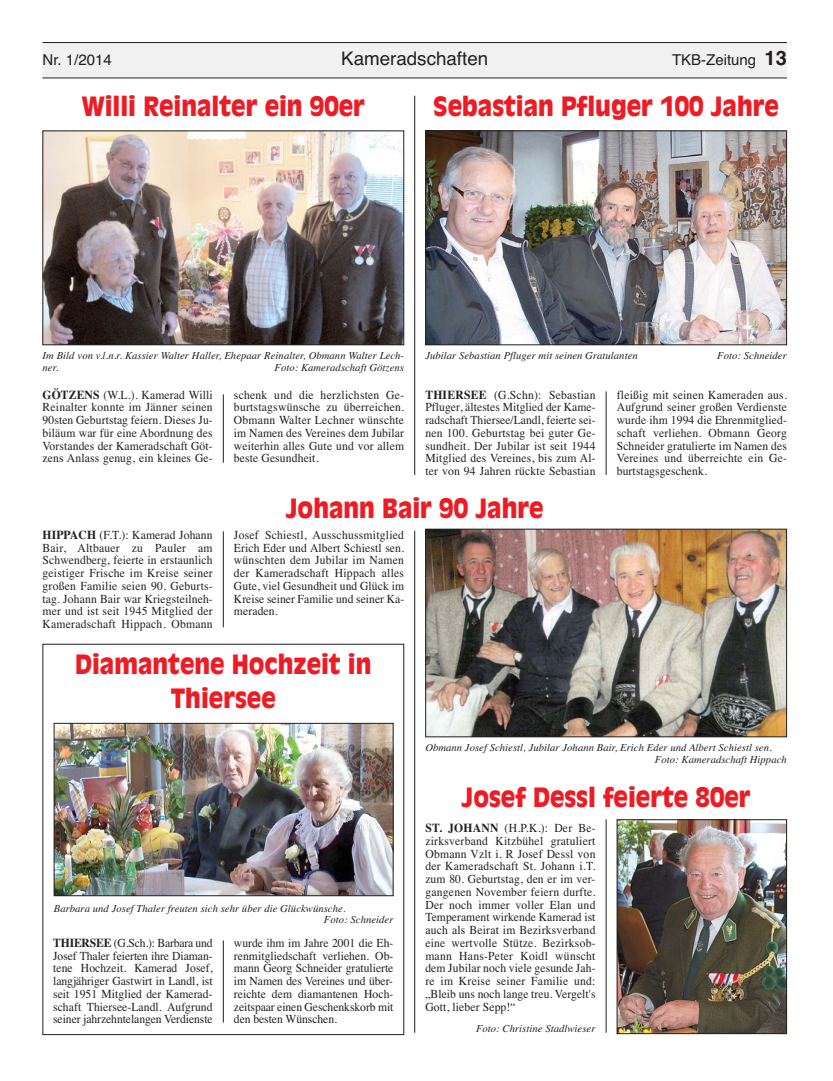
<style>
.page{position:relative;width:833px;height:1081px;background:#fff}
.page>*{position:absolute;margin:0;border:0;box-sizing:border-box;transform-origin:0 0}
.t1{font:900 26.25px/33.8px "Antique Olive";color:#ed1c24;text-align:center;scale:.9 1}
.t2{font:18.75px "Helvetica";color:#231f20}
.t3{font:15px "Helvetica";color:#231f20}
.t4{font:12.25px/12.8px "Times";letter-spacing:.01em;color:#231f20;text-align:justify;scale:.95 1}
.t5{font:italic 10.62px/11.2px "Times";letter-spacing:.005em;color:#231f20}
.s1{font-weight:700;font-size:20px}
.s2{font-weight:700}
</style>
<div class="page">
<div style="left:43px;top:43px;width:744px;height:35px;background:#f1f1f2"></div>
<hr style="left:43px;top:42px;width:744px;height:1px;background:#231f20">
<hr style="left:43px;top:78px;width:744px;height:1px;background:#231f20">
<img style="left:45px;top:133px;width:357px;height:210px">
<div style="left:43px;top:131px;width:361px;height:214px;border:1px solid #231f20"></div>
<hr style="left:223px;top:394px;width:1px;height:69px;background:#231f20">
<hr style="left:414px;top:96px;width:1px;height:379px;background:#231f20">
<img style="left:427px;top:133px;width:358px;height:210px">
<div style="left:425px;top:131px;width:362px;height:214px;border:1px solid #231f20"></div>
<hr style="left:606px;top:391px;width:1px;height:84px;background:#231f20">
<img style="left:619px;top:821px;width:166px;height:211px">
<div style="left:617px;top:819px;width:170px;height:215px;border:1px solid #231f20"></div>
<hr style="left:606px;top:819px;width:1px;height:213px;background:#231f20">
<hr style="left:414px;top:530px;width:1px;height:502px;background:#231f20">
<div style="left:43px;top:644px;width:361px;height:391px;border:1px solid #231f20"></div>
<hr style="left:223px;top:940px;width:1px;height:82px;background:#231f20">
<img style="left:56px;top:725px;width:335px;height:169px">
<div style="left:54px;top:723px;width:339px;height:173px;border:1px solid #231f20"></div>
<img style="left:427px;top:531px;width:358px;height:204px">
<div style="left:425px;top:529px;width:362px;height:208px;border:1px solid #231f20"></div>
<hr style="left:223px;top:531px;width:1px;height:96px;background:#231f20">
<p class="t3" style="left:43px;top:55px;width:71px">Nr. 1/2014</p>
<h2 class="t2" style="left:341px;top:52px;width:148px">Kameradschaften</h2>
<p class="t3" style="left:672px;top:55px;width:116px">TKB-Zeitung <span class="s1">13</span></p>
<h1 class="t1" style="left:82px;top:91px;width:316px">Willi Reinalter ein 90er</h1>
<h1 class="t1" style="left:433px;top:91px;width:386px">Sebastian Pfluger 100 Jahre</h1>
<p class="t5" style="left:43px;top:351px;width:363px">Im Bild von v.l.n.r. Kassier Walter Haller, Ehepaar Reinalter, Obmann Walter Lech&shy;ner.</p>
<p class="t5" style="left:274px;top:362px;width:131px">Foto: Kameradschaft Götzens</p>
<p class="t4" style="left:43px;top:389px;width:181px"><span class="s2">GÖTZENS</span> (W.L.). Kamerad Willi Reinalter konnte im Jänner seinen 90sten Geburtstag feiern. Dieses Ju&shy;biläum war für eine Abordnung des Vorstandes der Kameradschaft Göt&shy;zens Anlass genug, ein kleines Ge-</p>
<p class="t4" style="left:234px;top:389px;width:181px">schenk und die herzlichsten Ge&shy;burtstagswünsche zu überreichen.<br>Obmann Walter Lechner wünschte im Namen des Vereines dem Jubilar weiterhin alles Gute und vor allem beste Gesundheit.</p>
<p class="t5" style="left:425px;top:351px;width:214px">Jubilar Sebastian Pfluger mit seinen Gratulanten</p>
<p class="t5" style="left:717px;top:351px;width:71px">Foto: Schneider</p>
<p class="t4" style="left:425px;top:389px;width:181px"><span class="s2">THIERSEE</span> (G.Schn): Sebastian Pfluger, ältestes Mitglied der Kame&shy;radschaft Thiersee/Landl, feierte sei&shy;nen 100. Geburtstag bei guter Ge&shy;sundheit. Der Jubilar ist seit 1944<br>Mitglied des Vereines, bis zum Al&shy;ter von 94 Jahren rückte Sebastian</p>
<p class="t4" style="left:617px;top:389px;width:181px">fleißig mit seinen Kameraden aus.<br>Aufgrund seiner großen Verdienste wurde ihm 1994 die Ehrenmitglied&shy;schaft verliehen. Obmann Georg Schneider gratulierte im Namen des Vereines und überreichte ein Ge&shy;burtstagsgeschenk.</p>
<h1 class="t1" style="left:286px;top:492px;width:288px">Johann Bair 90 Jahre</h1>
<p class="t4" style="left:43px;top:529px;width:181px"><span class="s2">HIPPACH</span> (F.T.): Kamerad Johann Bair, Altbauer zu Pauler am Schwendberg, feierte in erstaunlich geistiger Frische im Kreise seiner großen Familie seien 90. Geburts&shy;tag. Johann Bair war Kriegsteilneh&shy;mer und ist seit 1945 Mitglied der Kameradschaft Hippach. Obmann</p>
<p class="t4" style="left:234px;top:529px;width:181px">Josef Schiestl, Ausschussmitglied Erich Eder und Albert Schiestl sen. wünschten dem Jubilar im Namen der Kameradschaft Hippach alles Gute, viel Gesundheit und Glück im Kreise seiner Familie und seiner Ka&shy;meraden.</p>
<h1 class="t1" style="left:75px;top:649px;width:331px">Diamantene Hochzeit in<br>Thiersee</h1>
<p class="t5" style="left:324px;top:903px;width:71px;text-indent:-270px">Barbara und Josef Thaler freuten sich sehr über die Glückwünsche.<br>Foto: Schneider</p>
<p class="t4" style="left:53px;top:937px;width:169px"><span class="s2">THIERSEE</span> (G.Sch.): Barbara und Josef Thaler feierten ihre Diaman&shy;tene Hochzeit. Kamerad Josef, langjähriger Gastwirt in Landl, ist seit 1951 Mitglied der Kamerad&shy;schaft Thiersee-Landl. Aufgrund seiner jahrzehntelangen Verdienste</p>
<p class="t4" style="left:234px;top:937px;width:169px">wurde ihm im Jahre 2001 die Eh&shy;renmitgliedschaft verliehen. Ob&shy;mann Georg Schneider gratulierte im Namen des Vereines und über&shy;reichte dem diamantenen Hoch&shy;zeitspaar einen Geschenkskorb mit den besten Wünschen.</p>
<p class="t5" style="left:655px;top:743px;width:133px;text-indent:-229px">Obmann Josef Schiestl, Jubilar Johann Bair, Erich Eder und Albert Schiestl sen.<br>Foto: Kameradschaft Hippach</p>
<h1 class="t1" style="left:461px;top:782px;width:323px">Josef Dessl feierte 80er</h1>
<p class="t4" style="left:425px;top:823px;width:181px"><span class="s2">ST. JOHANN</span> (H.P.K.): Der Be&shy;zirksverband Kitzbühel gratuliert Obmann Vzlt i. R Josef Dessl von der Kameradschaft St. Johann i.T. zum 80. Geburtstag, den er im ver&shy;gangenen November feiern durfte.<br>Der noch immer voller Elan und Temperament wirkende Kamerad ist auch als Beirat im Bezirksverband eine wertvolle Stütze. Bezirksob&shy;mann Hans-Peter Koidl wünscht dem Jubilar noch viele gesunde Jah&shy;re im Kreise seiner Familie und: „Bleib uns noch lange treu. Vergelt's Gott, lieber Sepp!“</p>
<p class="t5" style="left:476px;top:1024px;width:121px">Foto: Christine Stadlwieser</p>
</div>
